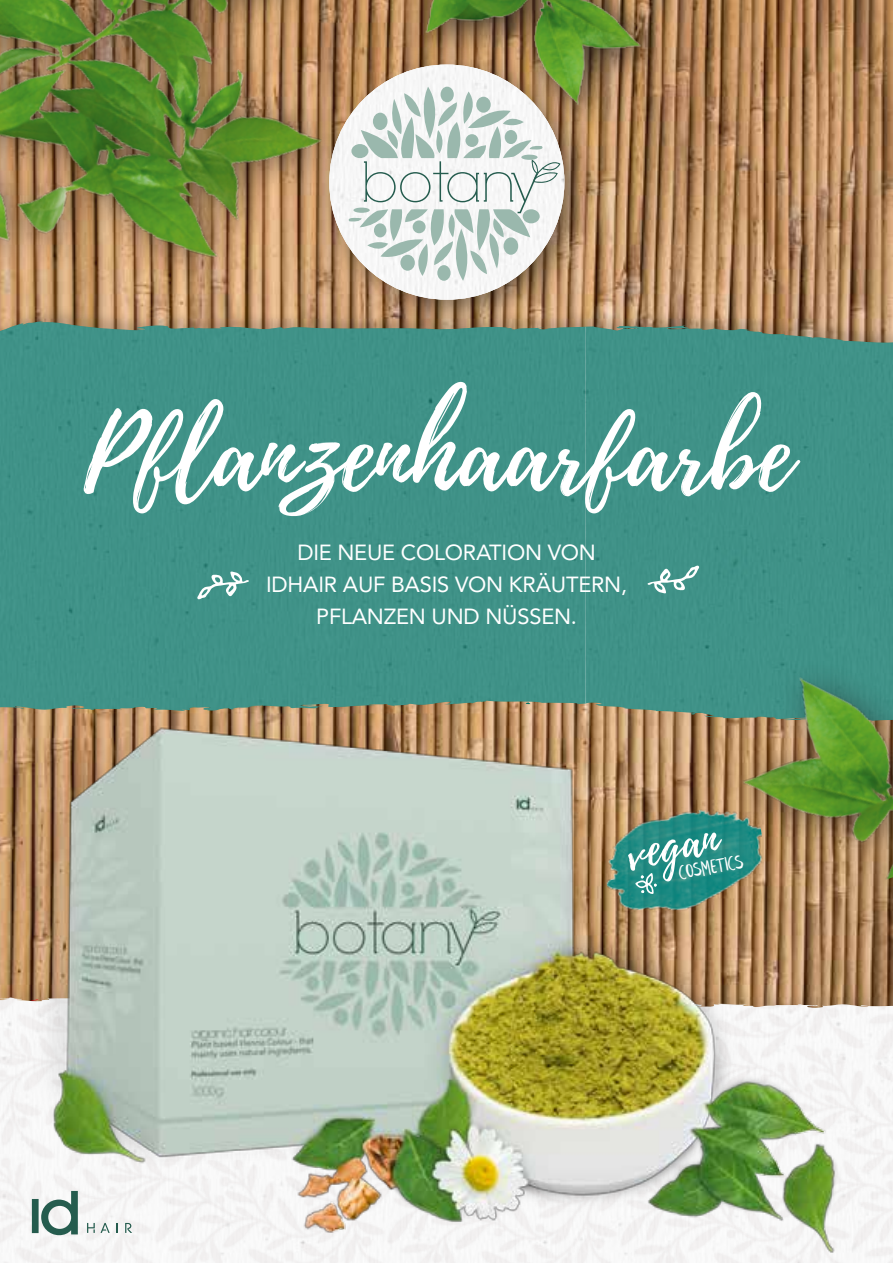
<style>
.page{position:relative;width:893px;height:1263px;background:#fff}
.page>*{position:absolute;margin:0;border:0;box-sizing:border-box;transform-origin:0 0}
.t1{font:102.3px "Playlist Script";color:#fff;scale:1.06 1}
.t2{font:47.7px "Playlist Script";color:#fff}
.t3{font:21.9px/32.2px "Avenir";letter-spacing:-.01em;color:#fff;text-align:center}
.t4{font:20.4px "Leafy";color:#fff}
</style>
<div class="page">
<img style="left:0;top:0;width:893px;height:984px">
<img style="left:0;top:322px;width:893px;height:399px">
<div style="left:312px;top:47px;width:287px;height:287px;background:#1d1d1b;opacity:.5"></div>
<img style="left:370px;top:137px;width:194px;height:163px">
<svg style="left:370px;top:137px;width:190px;height:144px"></svg>
<img style="left:0;top:0;width:370px;height:322px">
<div style="left:363px;top:0;width:369px;height:137px;background:#1d1d1b;opacity:.5"></div>
<img style="left:391px;top:0;width:319px;height:124px">
<img style="left:17px;top:389px;width:876px;height:874px">
<svg style="left:125px;top:1223px;width:7px;height:10px"></svg>
<svg style="left:87px;top:1223px;width:23px;height:10px"></svg>
<svg style="left:32px;top:1191px;width:46px;height:44px"></svg>
<div style="left:197px;top:571px;width:52px;height:29px;background:#409288"></div>
<div style="left:647px;top:565px;width:53px;height:29px;background:#3f9288"></div>
<h1 class="t1" style="left:84px;top:382px;width:670px">Pflanzenhaarfarbe</h1>
<p class="t3" style="left:266px;top:535px;width:363px">DIE NEUE COLORATION VON<br>IDHAIR AUF BASIS VON KRÄUTERN,<br>PFLANZEN UND NÜSSEN.</p>
<h2 class="t2" style="left:621px;top:819px;width:94px;rotate:-10deg">vegan</h2>
<p class="t4" style="left:677px;top:862px;width:67px;rotate:-10deg">cosmetics</p>
</div>
